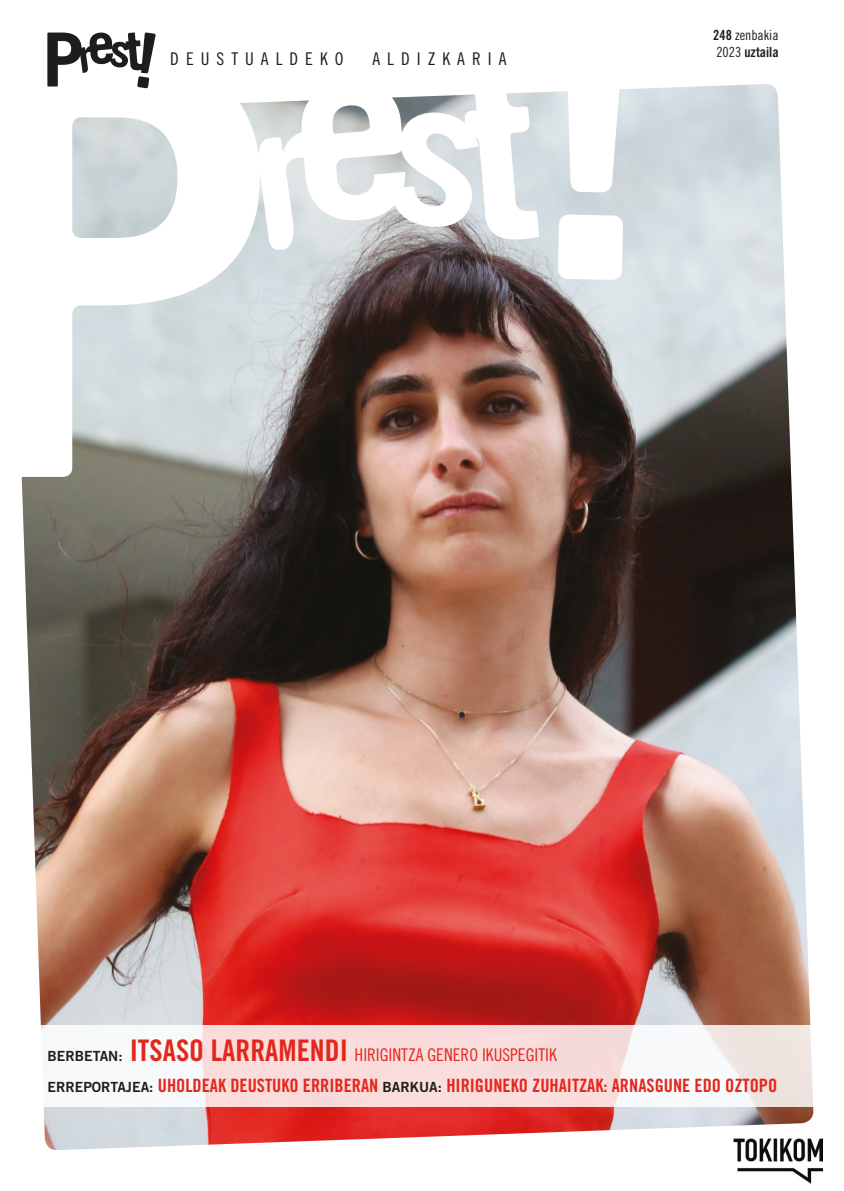
<style>
.page{position:relative;width:844px;height:1191px;background:#fff}
.page>*{position:absolute;margin:0;border:0;box-sizing:border-box;transform-origin:0 0}
.t1{font:18.38px "Trade Gothic LT Std Bd Cn 20";color:#e4271d}
.t2{font:17.5px "Trade Gothic LT Std Cn 18";color:#e4271d}
.t3{font:17.5px "Trade Gothic LT Std Cn 18";letter-spacing:.4em;color:#1d1d1b}
.t4{font:14px "Trade Gothic LT Std Cn 18";color:#1d1d1b}
.t5{font:14px "Trade Gothic LT Std Bd Cn 20";color:#1d1d1b}
.s1{font-family:"Trade Gothic LT Std Bd Cn 20"}
.s2{font-family:"Trade Gothic LT Std Cn 18"}
.s3{font-family:"Trade Gothic LT Std Bd 2";font-size:14px;color:#1d1d1b}
.s4{font-family:"Trade Gothic LT Std Bd Cn 20";font-size:29.75px}
</style>
<div class="page">
<img style="left:21px;top:84px;width:792px;height:1066px">
<img style="left:733px;top:1138px;width:89px;height:45px">
<svg style="left:21px;top:1024px;width:792px;height:82px;fill:#f9dedd"></svg>
<svg style="left:21px;top:84px;width:239px;height:393px"></svg>
<svg style="left:557px;top:84px;width:72px;height:196px"></svg>
<svg style="left:255px;top:84px;width:284px;height:167px"></svg>
<svg style="left:47px;top:32px;width:109px;height:56px"></svg>
<p class="t3" style="left:170px;top:48px;width:175px">DEUSTUALDEKO</p>
<p class="t3" style="left:372px;top:48px;width:135px">ALDIZKARIA</p>
<p class="t4" style="left:713px;top:27px;width:67px"><span class="s1">248</span> zenbakia</p>
<p class="t5" style="left:716px;top:43px;width:64px"><span class="s2">2023</span> uztaila</p>
<p class="t2" style="left:48px;top:1044px;width:510px"><span class="s3">BERBETAN:</span> <span class="s4">ITSASO LARRAMENDI</span> HIRIGINTZA GENERO IKUSPEGITIK</p>
<p class="t1" style="left:48px;top:1074px;width:731px"><span class="s3">ERREPORTAJEA:</span> UHOLDEAK DEUSTUKO ERRIBERAN <span class="s3">BARKUA:</span> HIRIGUNEKO ZUHAITZAK: ARNASGUNE EDO OZTOPO</p>
</div>
